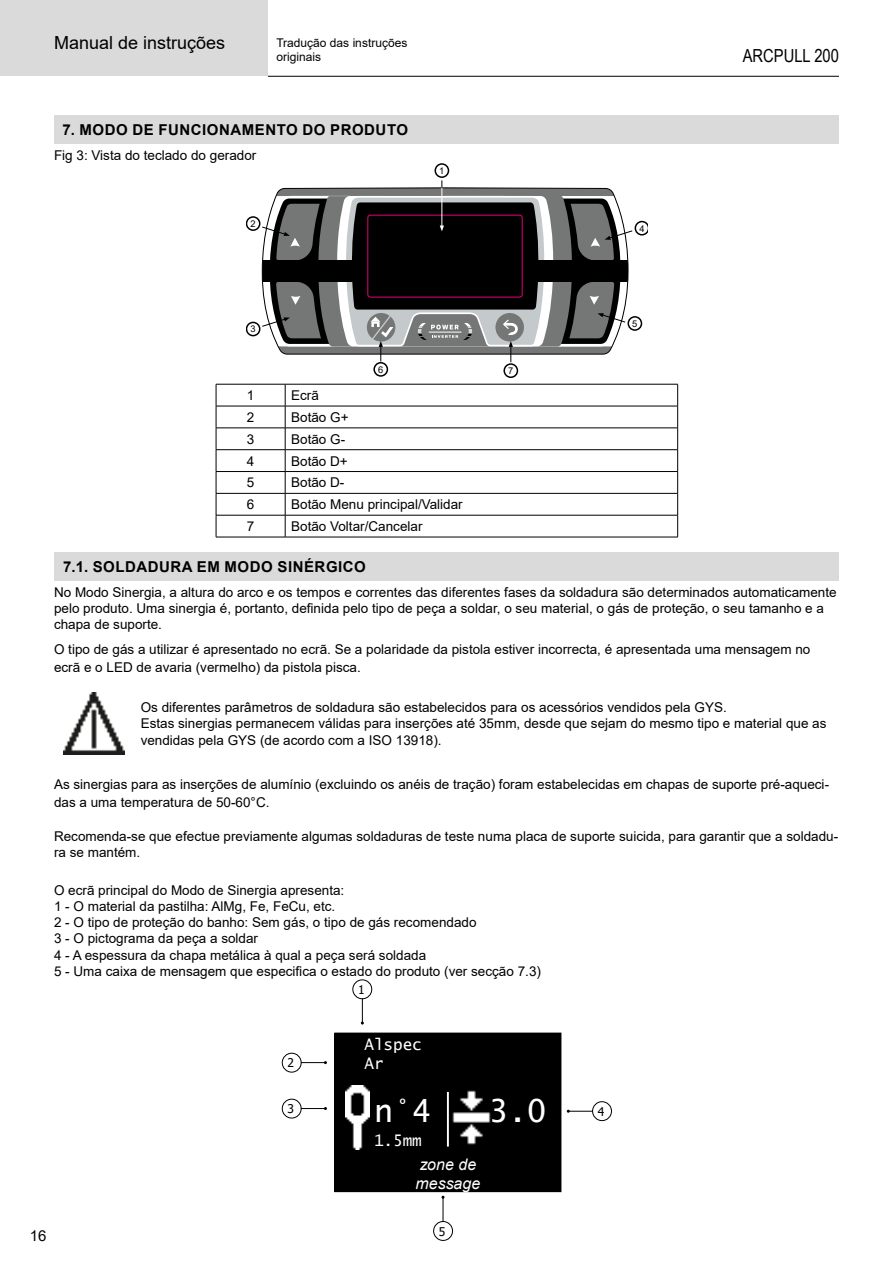
<style>
.page{position:relative;width:893px;height:1263px;background:#fff}
.page>*{position:absolute;margin:0;border:0;box-sizing:border-box;transform-origin:0 0}
.t1{font:31.95px "Lucida Sans Typewriter";color:#fff}
.t2{font:18px "Arial";color:#000}
.t3{font:18px "Arial Narrow";color:#000}
.t4{font:16.05px/19.2px "Lucida Sans Typewriter";letter-spacing:-.005em;color:#fff}
.t5{font:italic 16.05px/19.2px "Arial";letter-spacing:.005em;color:#fff}
.t6{font:700 15px "Arial";letter-spacing:.035em;color:#000}
.t7{font:15px "Arial";color:#000}
.t8{font:13.5px/16.2px "Arial";color:#000}
.t9{font:12px/14.4px "Arial";color:#000}
.t10{font:12px "Tahoma";color:#000}
.t11{font:9.3px "Arial";color:#000}
</style>
<div class="page">
<div style="left:0;top:0;width:268px;height:76px;background:#dadada"></div>
<hr style="left:268px;top:76px;width:571px;height:1px;background:#000">
<div style="left:54px;top:115px;width:784px;height:29px;background:#dadada"></div>
<svg style="left:276px;top:187px;width:339px;height:8px;background:#747575"></svg>
<hr style="left:441px;top:188px;width:1px;height:39px;background:#fff">
<div style="left:434px;top:163px;width:15px;height:15px;border:2px solid #000;border-radius:50%"></div>
<div style="left:246px;top:216px;width:14px;height:15px;border:2px solid #000;border-radius:50%"></div>
<div style="left:246px;top:322px;width:14px;height:14px;border:2px solid #000;border-radius:50%"></div>
<div style="left:373px;top:362px;width:15px;height:15px;border:2px solid #000;border-radius:50%"></div>
<div style="left:503px;top:363px;width:15px;height:15px;border:2px solid #000;border-radius:50%"></div>
<svg style="left:261px;top:195px;width:387px;height:167px"></svg>
<hr style="left:216px;top:384px;width:69px;height:1px;background:#000">
<hr style="left:285px;top:384px;width:393px;height:1px;background:#000">
<hr style="left:216px;top:406px;width:69px;height:1px;background:#000">
<hr style="left:285px;top:406px;width:393px;height:1px;background:#000">
<hr style="left:216px;top:428px;width:69px;height:1px;background:#000">
<hr style="left:285px;top:428px;width:393px;height:1px;background:#000">
<hr style="left:216px;top:449px;width:69px;height:1px;background:#000">
<hr style="left:285px;top:449px;width:393px;height:1px;background:#000">
<hr style="left:216px;top:471px;width:69px;height:1px;background:#000">
<hr style="left:285px;top:471px;width:393px;height:1px;background:#000">
<hr style="left:216px;top:493px;width:69px;height:1px;background:#000">
<hr style="left:285px;top:493px;width:393px;height:1px;background:#000">
<hr style="left:216px;top:515px;width:69px;height:1px;background:#000">
<svg style="left:216px;top:384px;width:1px;height:153px"></svg>
<hr style="left:285px;top:515px;width:393px;height:1px;background:#000">
<svg style="left:285px;top:384px;width:1px;height:153px"></svg>
<svg style="left:677px;top:384px;width:1px;height:153px"></svg>
<hr style="left:216px;top:537px;width:69px;height:1px;background:#000">
<hr style="left:285px;top:537px;width:393px;height:1px;background:#000">
<div style="left:55px;top:552px;width:784px;height:29px;background:#dadada"></div>
<img style="left:64px;top:692px;width:61px;height:62px">
<div style="left:335px;top:1033px;width:226px;height:159px;background:#000"></div>
<hr style="left:447px;top:1093px;width:2px;height:52px;background:#fff">
<img style="left:452px;top:1090px;width:39px;height:55px">
<img style="left:345px;top:1085px;width:24px;height:64px">
<div style="left:352px;top:979px;width:20px;height:20px;border:1px solid #000;border-radius:50%"></div>
<div style="left:433px;top:1221px;width:20px;height:20px;border:1px solid #000;border-radius:50%"></div>
<div style="left:282px;top:1099px;width:20px;height:19px;border:1px solid #000;border-radius:50%"></div>
<div style="left:282px;top:1053px;width:20px;height:19px;border:1px solid #000;border-radius:50%"></div>
<div style="left:592px;top:1101px;width:20px;height:20px;border:1px solid #000;border-radius:50%"></div>
<svg style="left:361px;top:998px;width:3px;height:26px"></svg>
<svg style="left:441px;top:1196px;width:3px;height:26px"></svg>
<svg style="left:301px;top:1107px;width:26px;height:3px"></svg>
<svg style="left:301px;top:1061px;width:26px;height:3px"></svg>
<svg style="left:567px;top:1110px;width:26px;height:3px"></svg>
<h2 class="t2" style="left:54px;top:30px;width:173px">Manual de instruções</h2>
<p class="t9" style="left:276px;top:35px;width:132px">Tradução das instruções originais</p>
<p class="t6" style="left:63px;top:119px;width:347px">7. MODO DE FUNCIONAMENTO DO PRODUTO</p>
<p class="t8" style="left:54px;top:147px;width:204px">Fig 3: Vista do teclado do gerador</p>
<p class="t11" style="left:251px;top:217px;width:7px">2</p>
<p class="t11" style="left:439px;top:164px;width:7px">1</p>
<p class="t11" style="left:639px;top:222px;width:7px">4</p>
<h2 class="t3" style="left:743px;top:43px;width:98px">ARCPULL 200</h2>
<p class="t11" style="left:251px;top:323px;width:7px">3</p>
<p class="t11" style="left:378px;top:363px;width:7px">6</p>
<p class="t11" style="left:508px;top:364px;width:7px">7</p>
<p class="t11" style="left:632px;top:317px;width:7px">5</p>
<p class="t8" style="left:247px;top:387px;width:9px">1</p>
<p class="t8" style="left:291px;top:387px;width:29px">Ecrã</p>
<p class="t8" style="left:247px;top:409px;width:9px">2</p>
<p class="t8" style="left:291px;top:409px;width:59px">Botão G+</p>
<p class="t8" style="left:247px;top:431px;width:9px">3</p>
<p class="t8" style="left:291px;top:431px;width:56px">Botão G-</p>
<p class="t8" style="left:247px;top:453px;width:9px">4</p>
<p class="t8" style="left:291px;top:453px;width:58px">Botão D+</p>
<p class="t8" style="left:247px;top:474px;width:9px">5</p>
<p class="t8" style="left:291px;top:474px;width:55px">Botão D-</p>
<p class="t8" style="left:247px;top:496px;width:9px">6</p>
<p class="t8" style="left:291px;top:496px;width:173px">Botão Menu principal/Validar</p>
<p class="t8" style="left:247px;top:518px;width:9px">7</p>
<p class="t8" style="left:291px;top:518px;width:133px">Botão Voltar/Cancelar</p>
<p class="t6" style="left:63px;top:556px;width:304px">7.1. SOLDADURA EM MODO SINÉRGICO</p>
<p class="t8" style="left:54px;top:584px;width:784px">No Modo Sinergia, a altura do arco e os tempos e correntes das diferentes fases da soldadura são determinados automaticamente pelo produto. Uma sinergia é, portanto, definida pelo tipo de peça a soldar, o seu material, o gás de proteção, o seu tamanho e a chapa de suporte.</p>
<p class="t8" style="left:54px;top:640px;width:758px;line-height:18px">O tipo de gás a utilizar é apresentado no ecrã. Se a polaridade da pistola estiver incorrecta, é apresentada uma mensagem no ecrã e o LED de avaria (vermelho) da pistola pisca.</p>
<p class="t8" style="left:141px;top:699px;width:687px">Os diferentes parâmetros de soldadura são estabelecidos para os acessórios vendidos pela GYS.<br>Estas sinergias permanecem válidas para inserções até 35mm, desde que sejam do mesmo tipo e material que as vendidas pela GYS (de acordo com a ISO 13918).</p>
<p class="t8" style="left:54px;top:775px;width:777px;line-height:18px">As sinergias para as inserções de alumínio (excluindo os anéis de tração) foram estabelecidas em chapas de suporte pré-aqueci&shy;das a uma temperatura de 50-60°C.</p>
<p class="t8" style="left:54px;top:828px;width:786px">Recomenda-se que efectue previamente algumas soldaduras de teste numa placa de suporte suicida, para garantir que a soldadu&shy;ra se mantém.</p>
<p class="t8" style="left:54px;top:882px;width:488px">O ecrã principal do Modo de Sinergia apresenta:<br>1 - O material da pastilha: AlMg, Fe, FeCu, etc.<br>2 - O tipo de proteção do banho: Sem gás, o tipo de gás recomendado<br>3 - O pictograma da peça a soldar<br>4 - A espessura da chapa metálica à qual a peça será soldada<br>5 - Uma caixa de mensagem que especifica o estado do produto (ver secção 7.3)</p>
<p class="t10" style="left:358px;top:981px;width:8px">1</p>
<p class="t7" style="left:30px;top:1225px;width:18px">16</p>
<p class="t10" style="left:288px;top:1055px;width:8px">2</p>
<p class="t10" style="left:288px;top:1101px;width:8px">3</p>
<p class="t4" style="left:364px;top:1035px;width:59px">Alspec<br>Ar</p>
<h1 class="t1" style="left:374px;top:1092px;width:59px">n°4</h1>
<h1 class="t1" style="left:489px;top:1092px;width:59px">3.0</h1>
<p class="t4" style="left:374px;top:1130px;width:49px">1.5mm</p>
<p class="t5" style="left:415px;top:1155px;width:66px">zone de message</p>
<p class="t10" style="left:439px;top:1223px;width:8px">5</p>
<p class="t10" style="left:598px;top:1103px;width:8px">4</p>
</div>
